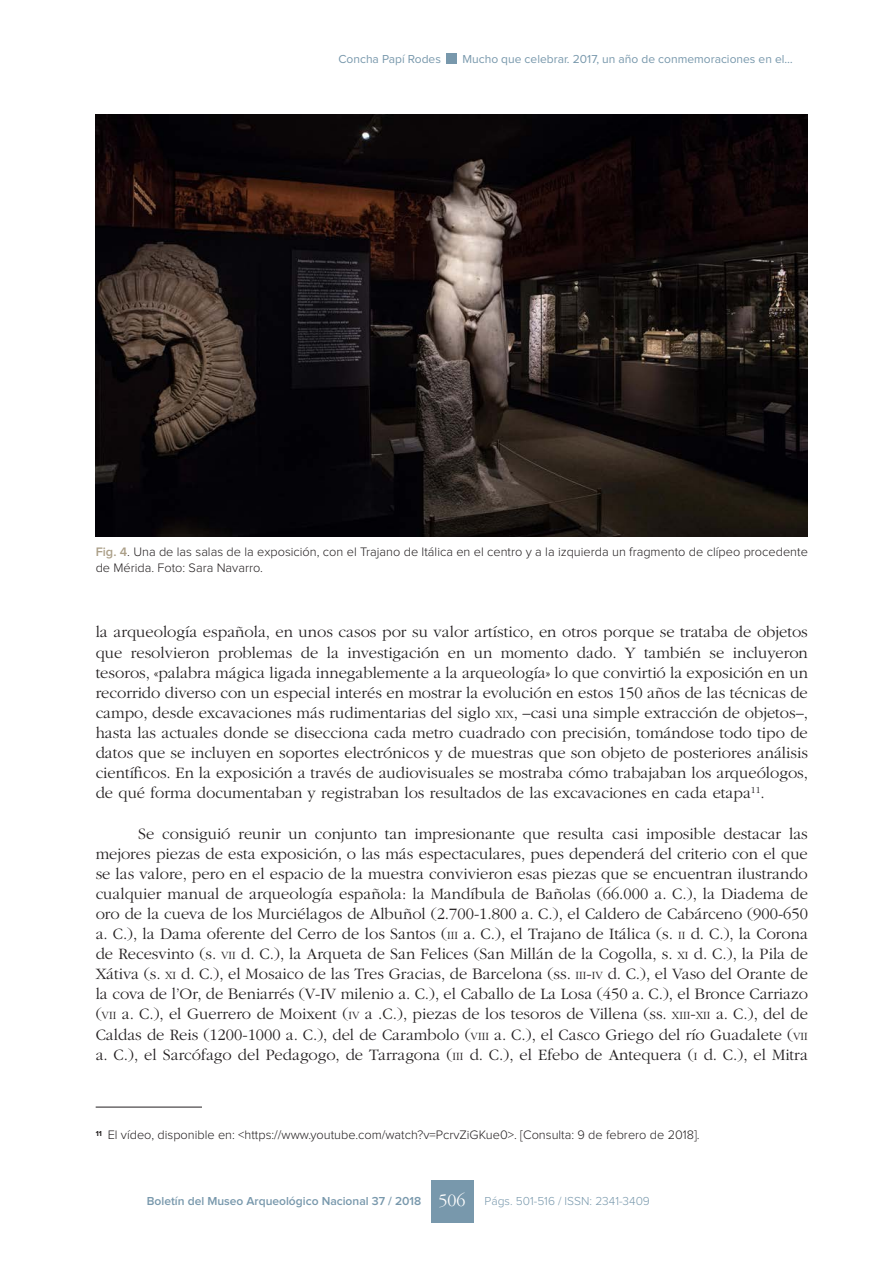
<style>
.page{position:relative;width:893px;height:1263px;background:#fff}
.page>*{position:absolute;margin:0;border:0;box-sizing:border-box;transform-origin:0 0}
.t1{font:300 18px "ITC Garamond Std";color:#fff}
.t2{font:300 16.5px/20.1px "ITC Garamond Std";color:#231f20;text-align:justify}
.Texto_nota_pie{font:300 12.75px/15.8px "Proxima Nova";color:#231f20}
.t3{font:12px "Proxima Nova";color:#7898ac}
.t4{font:600 12px "Proxima Nova";color:#7898ac}
.t5{font:300 12px "Proxima Nova";color:#7898ac}
.s1{font-weight:600;color:#ab9f88}
.s2{font-size:11.55px}
.s3{font-style:inherit}
</style>
<div class="page">
<div style="left:431px;top:1180px;width:42px;height:43px;background:#7898ac"></div>
<div style="left:446px;top:53px;width:11px;height:11px;background:#7898ac"></div>
<img style="left:96px;top:115px;width:712px;height:422px">
<hr style="left:96px;top:1107px;width:106px;height:1px;background:#231f20">
<p class="t3" style="left:338px;top:53px;width:104px">Concha Papí Rodes</p>
<p class="t3" style="left:462px;top:54px;width:332px">Mucho que celebrar. 2017, un año de conmemoraciones en el…</p>
<p class="Texto_nota_pie" style="left:96px;top:544px;width:714px"><span class="s1">Fig. 4</span>. Una de las salas de la exposición, con el Trajano de Itálica en el centro y a la izquierda un fragmento de clípeo procedente de Mérida. Foto: Sara Navarro.</p>
<p class="t2" style="left:96px;top:622px;width:714px">la arqueología española, en unos casos por su valor artístico, en otros porque se trataba de objetos que resolvieron problemas de la investigación en un momento dado. Y también se incluyeron tesoros, «palabra mágica ligada innegablemente a la arqueología» lo que convirtió la exposición en un recorrido diverso con un especial interés en mostrar la evolución en estos 150 años de las técnicas de campo, desde excavaciones más rudimentarias del siglo <span class="s2">xix</span>, –casi una simple extracción de objetos–, hasta las actuales donde se disecciona cada metro cuadrado con precisión, tomándose todo tipo de datos que se incluyen en soportes electrónicos y de muestras que son objeto de posteriores análisis científicos. En la exposición a través de audiovisuales se mostraba cómo trabajaban los arqueólogos, de qué forma documentaban y registraban los resultados de las excavaciones en cada etapa<sup>11</sup>.</p>
<p class="t2" style="left:96px;top:823px;width:714px;text-indent:43px">Se consiguió reunir un conjunto tan impresionante que resulta casi imposible destacar las mejores piezas de esta exposición, o las más espectaculares, pues dependerá del criterio con el que se las valore, pero en el espacio de la muestra convivieron esas piezas que se encuentran ilustrando cualquier manual de arqueología española: la Mandíbula de Bañolas (66.000 a. C.), la Diadema de oro de la cueva de los Murciélagos de Albuñol (2.700-1.800 a. C.), el Caldero de Cabárceno (900-650 a. C.), la Dama oferente del Cerro de los Santos (<span class="s2">iii</span> a. C.), el Trajano de Itálica (s. <span class="s2">ii</span> d. C.), la Corona de Recesvinto (s. <span class="s2">vii</span> d. C.), la Arqueta de San Felices (San Millán de la Cogolla, s. <span class="s2">xi</span> d. C.), la Pila de Xátiva (s. <span class="s2">xi</span> d. C.), el Mosaico de las Tres Gracias, de Barcelona (ss. <span class="s2">iii</span>-<span class="s2">iv</span> d. C.), el Vaso del Orante de la cova de l’Or, de Beniarrés (V-IV milenio a. C.), el Caballo de La Losa (450 a. C.), el Bronce Carriazo (<span class="s2">vii</span> a. C.), el Guerrero de Moixent (<span class="s2">iv</span> a .C.), piezas de los tesoros de Villena (ss. <span class="s2">xiii</span><span class="s3">-</span><span class="s2">xii</span> a. C.), del de Caldas de Reis (1200-1000 a. C.), del de Carambolo (<span class="s2">viii</span> a. C.), el Casco Griego del río Guadalete (<span class="s2">vii </span>a. C.), el Sarcófago del Pedagogo, de Tarragona (<span class="s2">iii</span> d. C.), el Efebo de Antequera (<span class="s2">i</span> d. C.), el Mitra</p>
<p class="Texto_nota_pie" style="left:96px;top:1128px;width:606px"><sup>11</sup> El vídeo, disponible en: &lt;https://www.youtube.com/watch?v=PcrvZiGKue0&gt;. [Consulta: 9 de febrero de 2018].</p>
<p class="t4" style="left:147px;top:1195px;width:276px">Boletín del Museo Arqueológico Nacional 37 / 2018</p>
<p class="t1" style="left:439px;top:1190px;width:28px">506</p>
<p class="t5" style="left:485px;top:1195px;width:167px">Págs. 501-516 / ISSN: 2341-3409</p>
</div>
